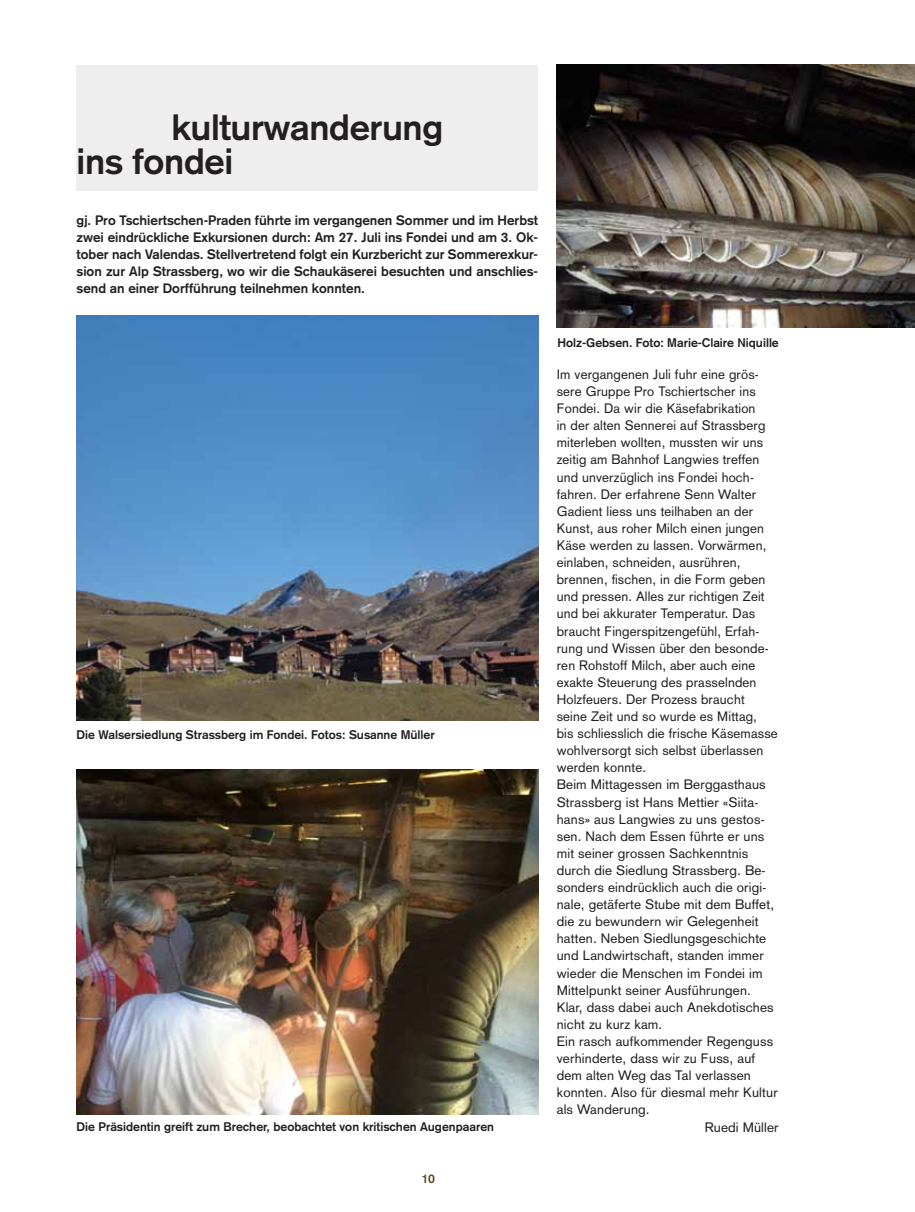
<style>
.page{position:relative;width:915px;height:1212px;background:#fff}
.page>*{position:absolute;margin:0;border:0;box-sizing:border-box;transform-origin:0 0}
.t1{font:700 36px/34.2px "Akzidenz Grotesk";letter-spacing:-.01em;color:#231f20}
.t2{font:13.5px "Akzidenz Grotesk";letter-spacing:.01em;color:#231f20}
.t3{font:700 13.5px/17.1px "Akzidenz Grotesk";color:#231f20;text-align:justify}
.t4{font:700 12.3px "Akzidenz Grotesk";color:#231f20}
.t5{font:700 12.3px "Akzidenz Grotesk";color:#5b481b}
</style>
<div class="page">
<div style="left:77px;top:65px;width:461px;height:126px;background:#eeeeef"></div>
<img style="left:77px;top:316px;width:461px;height:404px">
<img style="left:77px;top:769px;width:461px;height:346px">
<img style="left:556px;top:65px;width:358px;height:263px">
<h1 class="t1" style="left:77px;top:109px;width:368px;text-indent:95px">kulturwanderung ins fondei</h1>
<p class="t3" style="left:77px;top:212px;width:463px">gj. Pro Tschiertschen-Praden führte im vergangenen Sommer und im Herbst zwei eindrückliche Exkursionen durch: Am 27. Juli ins Fondei und am 3. Ok&shy;tober nach Valendas. Stellvertretend folgt ein Kurzbericht zur Sommerexkur&shy;sion zur Alp Strassberg, wo wir die Schaukäserei besuchten und anschlies&shy;send an einer Dorfführung teilnehmen konnten.</p>
<p class="t4" style="left:77px;top:727px;width:359px">Die Walsersiedlung Strassberg im Fondei. Fotos: Susanne Müller</p>
<p class="t4" style="left:77px;top:1120px;width:419px">Die Präsidentin greift zum Brecher, beobachtet von kritischen Augenpaaren</p>
<p class="t5" style="left:421px;top:1171px;width:15px">10</p>
<p class="t4" style="left:557px;top:335px;width:223px">Holz-Gebsen. Foto: Marie-Claire Niquille</p>
<p class="t2" style="left:556px;top:366px;width:203px">Im vergangenen Juli fuhr eine grös-</p>
<p class="t2" style="left:556px;top:383px;width:200px">sere Gruppe Pro Tschiertscher ins</p>
<p class="t2" style="left:556px;top:400px;width:200px">Fondei. Da wir die Käsefabrikation</p>
<p class="t2" style="left:556px;top:418px;width:210px">in der alten Sennerei auf Strassberg</p>
<p class="t2" style="left:556px;top:435px;width:208px">miterleben wollten, mussten wir uns</p>
<p class="t2" style="left:556px;top:452px;width:204px">zeitig am Bahnhof Langwies treffen</p>
<p class="t2" style="left:556px;top:469px;width:199px">und unverzüglich ins Fondei hoch-</p>
<p class="t2" style="left:556px;top:486px;width:201px">fahren. Der erfahrene Senn Walter</p>
<p class="t2" style="left:556px;top:503px;width:198px">Gadient liess uns teilhaben an der</p>
<p class="t2" style="left:556px;top:520px;width:209px">Kunst, aus roher Milch einen jungen</p>
<p class="t2" style="left:556px;top:537px;width:211px">Käse werden zu lassen. Vorwärmen,</p>
<p class="t2" style="left:556px;top:554px;width:185px">einlaben, schneiden, ausrühren,</p>
<p class="t2" style="left:556px;top:571px;width:210px">brennen, fischen, in die Form geben</p>
<p class="t2" style="left:556px;top:589px;width:209px">und pressen. Alles zur richtigen Zeit</p>
<p class="t2" style="left:556px;top:606px;width:200px">und bei akkurater Temperatur. Das</p>
<p class="t2" style="left:556px;top:623px;width:204px">braucht Fingerspitzengefühl, Erfah-</p>
<p class="t2" style="left:556px;top:640px;width:213px">rung und Wissen über den besonde-</p>
<p class="t2" style="left:556px;top:657px;width:200px">ren Rohstoff Milch, aber auch eine</p>
<p class="t2" style="left:556px;top:674px;width:201px">exakte Steuerung des prasselnden</p>
<p class="t2" style="left:556px;top:691px;width:189px">Holzfeuers. Der Prozess braucht</p>
<p class="t2" style="left:556px;top:708px;width:202px">seine Zeit und so wurde es Mittag,</p>
<p class="t2" style="left:556px;top:725px;width:222px">bis schliesslich die frische Käsemasse</p>
<p class="t2" style="left:556px;top:743px;width:208px">wohlversorgt sich selbst überlassen</p>
<p class="t2" style="left:556px;top:760px;width:91px">werden konnte.</p>
<p class="t2" style="left:556px;top:777px;width:210px">Beim Mittagessen im Berggasthaus</p>
<p class="t2" style="left:556px;top:794px;width:203px">Strassberg ist Hans Mettier «Siita-</p>
<p class="t2" style="left:556px;top:811px;width:209px">hans» aus Langwies zu uns gestos-</p>
<p class="t2" style="left:556px;top:828px;width:209px">sen. Nach dem Essen führte er uns</p>
<p class="t2" style="left:556px;top:845px;width:193px">mit seiner grossen Sachkenntnis</p>
<p class="t2" style="left:556px;top:862px;width:210px">durch die Siedlung Strassberg. Be-</p>
<p class="t2" style="left:556px;top:879px;width:211px">sonders eindrücklich auch die origi-</p>
<p class="t2" style="left:556px;top:896px;width:219px">nale, getäferte Stube mit dem Buffet,</p>
<p class="t2" style="left:556px;top:913px;width:203px">die zu bewundern wir Gelegenheit</p>
<p class="t2" style="left:556px;top:931px;width:211px">hatten. Neben Siedlungsgeschichte</p>
<p class="t2" style="left:556px;top:948px;width:209px">und Landwirtschaft, standen immer</p>
<p class="t2" style="left:556px;top:965px;width:207px">wieder die Menschen im Fondei im</p>
<p class="t2" style="left:556px;top:982px;width:196px">Mittelpunkt seiner Ausführungen.</p>
<p class="t2" style="left:556px;top:999px;width:218px">Klar, dass dabei auch Anekdotisches</p>
<p class="t2" style="left:556px;top:1016px;width:107px">nicht zu kurz kam.</p>
<p class="t2" style="left:556px;top:1033px;width:218px">Ein rasch aufkommender Regenguss</p>
<p class="t2" style="left:556px;top:1050px;width:200px">verhinderte, dass wir zu Fuss, auf</p>
<p class="t2" style="left:556px;top:1067px;width:195px">dem alten Weg das Tal verlassen</p>
<p class="t2" style="left:556px;top:1085px;width:222px">konnten. Also für diesmal mehr Kultur</p>
<p class="t2" style="left:556px;top:1102px;width:94px">als Wanderung.</p>
<p class="t2" style="left:704px;top:1119px;width:76px">Ruedi Müller</p>
</div>
